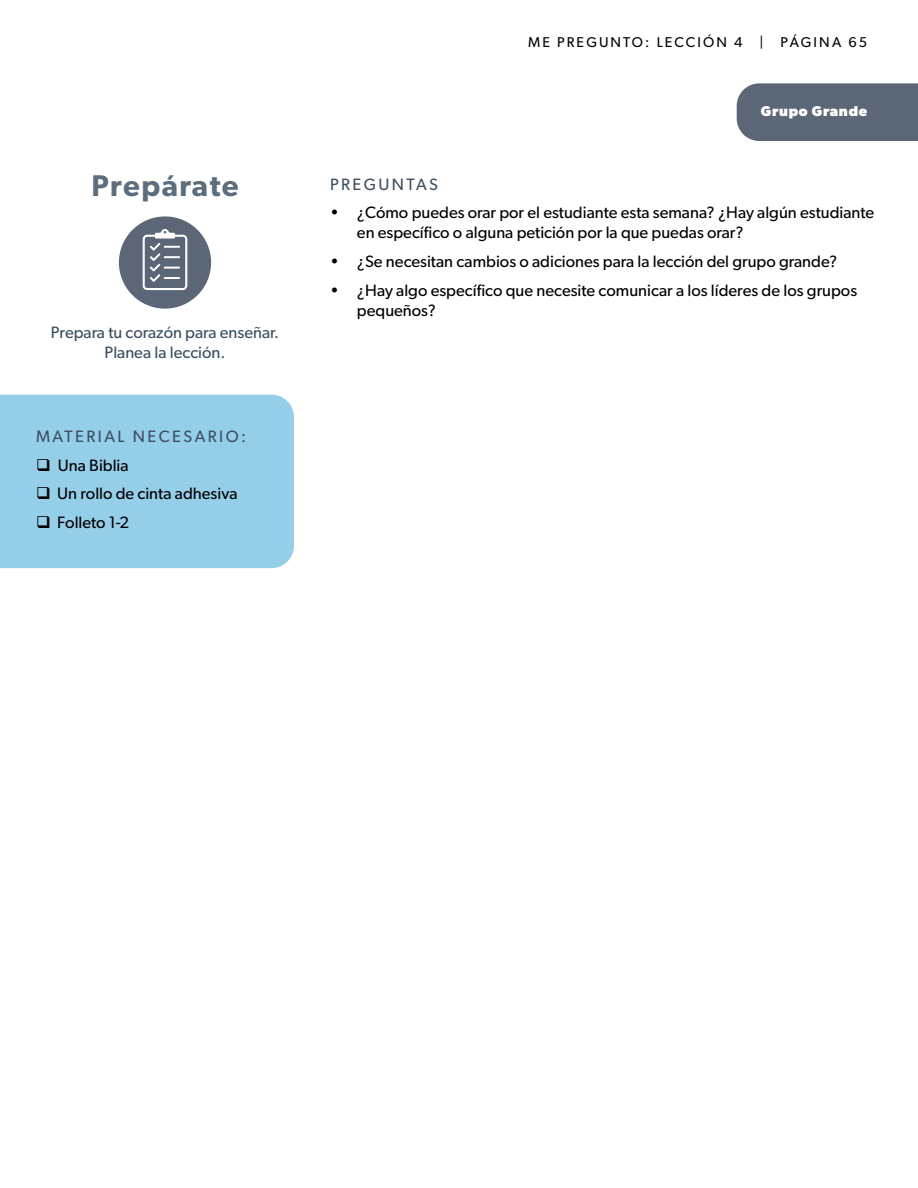
<style>
.page{position:relative;width:918px;height:1188px;background:#fff}
.page>*{position:absolute;margin:0;border:0;box-sizing:border-box;transform-origin:0 0}
.t1{font:600 30px "Gibson";letter-spacing:.05em;color:#5c6e7d}
.t2{font:16.5px/19.8px "Gibson";color:#000}
.t3{font:16.5px/19.8px "Gibson";color:#3b4f61;text-align:center}
.t4{font:16.5px "Gibson";letter-spacing:.15em;color:#3b4f61}
.t5{font:14.25px "Gibson";letter-spacing:.15em;color:#000}
.t6{font:700 14.25px "Gibson";letter-spacing:.05em;color:#fff}
</style>
<div class="page">
<div style="left:737px;top:83px;width:181px;height:58px;background:#5b6676"></div>
<div style="left:119px;top:216px;width:92px;height:93px;background:#5b6676;border-radius:50%"></div>
<svg style="left:143px;top:229px;width:44px;height:61px"></svg>
<div style="left:0;top:395px;width:294px;height:173px;background:#95cee9"></div>
<p class="t5" style="left:528px;top:34px;width:341px">ME PREGUNTO: LECCIÓN 4 | PÁGINA 65</p>
<p class="t6" style="left:761px;top:103px;width:108px">Grupo Grande</p>
<h1 class="t1" style="left:91px;top:168px;width:149px">Prepárate</h1>
<p class="t4" style="left:330px;top:174px;width:109px">PREGUNTAS</p>
<p class="t2" style="left:357px;top:203px;width:519px;text-indent:-27px">• ¿Cómo puedes orar por el estudiante esta semana? ¿Hay algún estudiante en específico o alguna petición por la que puedas orar?</p>
<p class="t2" style="left:330px;top:251px;width:509px">• ¿Se necesitan cambios o adiciones para la lección del grupo grande?</p>
<p class="t2" style="left:357px;top:280px;width:502px;text-indent:-27px">• ¿Hay algo específico que necesite comunicar a los líderes de los grupos pequeños?</p>
<p class="t3" style="left:51px;top:323px;width:230px">Prepara tu corazón para enseñar.<br>Planea la lección.</p>
<p class="t4" style="left:36px;top:426px;width:212px">MATERIAL NECESARIO:</p>
<p class="t2" style="left:36px;top:455px;width:94px">❑ Una Biblia</p>
<p class="t2" style="left:36px;top:484px;width:203px">❑ Un rollo de cinta adhesiva</p>
<p class="t2" style="left:36px;top:512px;width:95px">❑ Folleto 1-2</p>
</div>
